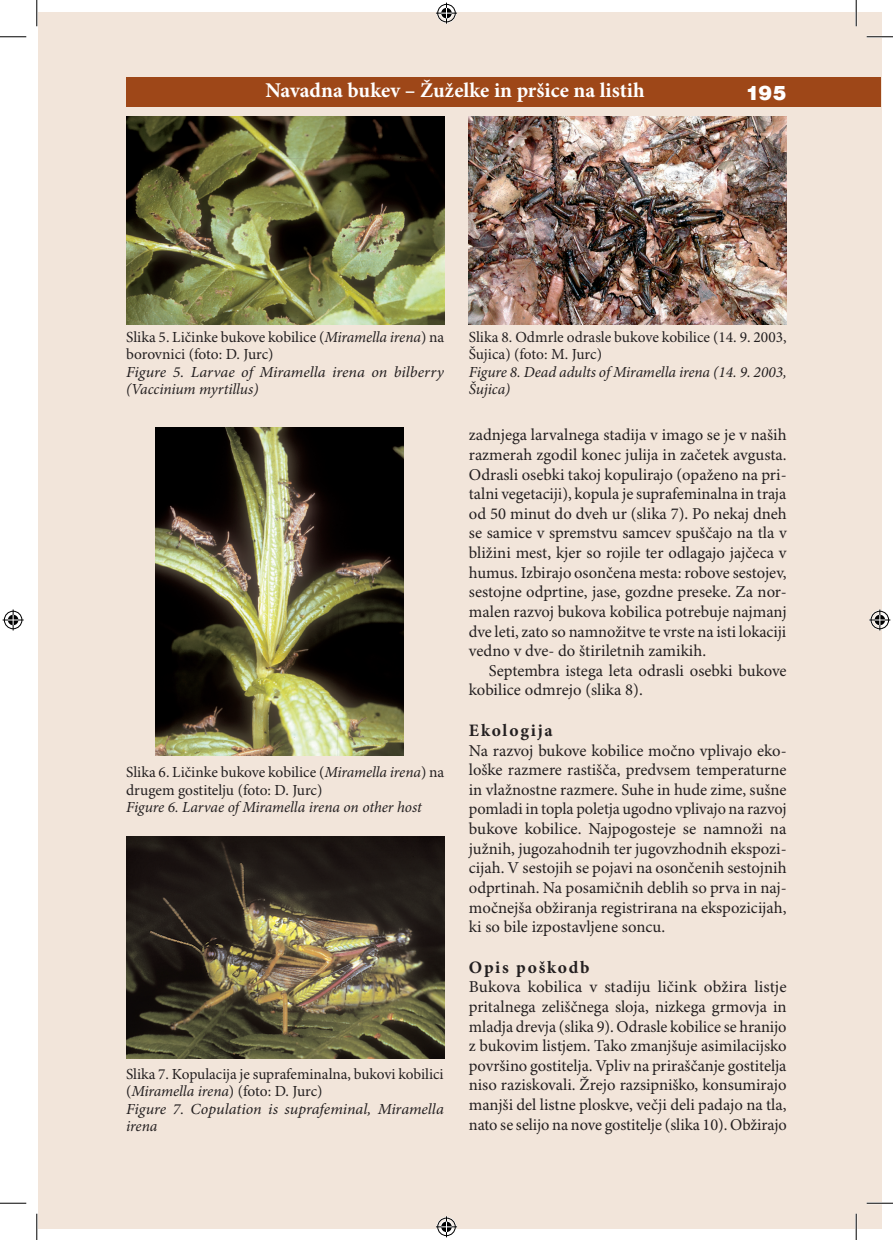
<style>
.page{position:relative;width:893px;height:1240px;background:#fff}
.page>*{position:absolute;margin:0;border:0;box-sizing:border-box;transform-origin:0 0}
.t1{font:700 21px "Minion Pro";color:#fff}
.t2{font:21px "Nimbus San DEE Blac";color:#fff}
.t3{font:700 17.5px "Minion Pro";letter-spacing:.1em;color:#231f20}
.t4{font:16.62px/19.6px "Minion Pro";color:#231f20;text-align:justify}
.t5{font:15.4px/17.5px "Minion Pro";letter-spacing:-.005em;color:#231f20}
.t6{font:italic 15.4px/17.5px "Minion Pro";letter-spacing:-.005em;color:#231f20}
.t7{font:italic 15.4px/17.5px "Minion Pro";letter-spacing:-.005em;color:#231f20;scale:1.04 1}
.s1{font-style:italic}
</style>
<div class="page">
<div style="left:38px;top:12px;width:842px;height:1215px;background:#f2e5da"></div>
<div style="left:126px;top:77px;width:754px;height:30px;background:#9e4718"></div>
<img style="left:126px;top:116px;width:318px;height:208px">
<img style="left:126px;top:836px;width:318px;height:222px">
<img style="left:156px;top:427px;width:247px;height:328px">
<img style="left:468px;top:116px;width:318px;height:208px">
<hr style="left:866px;top:36px;width:26px;height:2px;background:#fff">
<hr style="left:866px;top:1201px;width:26px;height:3px;background:#fff">
<hr style="left:854px;top:0;width:2px;height:26px;background:#fff">
<hr style="left:854px;top:1213px;width:2px;height:26px;background:#fff">
<svg style="left:0;top:36px;width:26px;height:1px"></svg>
<svg style="left:866px;top:36px;width:26px;height:1px"></svg>
<svg style="left:0;top:1202px;width:26px;height:1px"></svg>
<svg style="left:866px;top:1202px;width:26px;height:1px"></svg>
<svg style="left:36px;top:0;width:1px;height:26px"></svg>
<svg style="left:36px;top:1213px;width:1px;height:26px"></svg>
<svg style="left:855px;top:0;width:1px;height:26px"></svg>
<svg style="left:855px;top:1213px;width:1px;height:26px"></svg>
<svg style="left:436px;top:3px;width:21px;height:21px"></svg>
<svg style="left:436px;top:1216px;width:21px;height:21px"></svg>
<svg style="left:3px;top:609px;width:21px;height:21px"></svg>
<svg style="left:869px;top:609px;width:20px;height:21px"></svg>
<p class="t1" style="left:265px;top:78px;width:380px">Navadna bukev – Žuželke in pršice na listih</p>
<p class="t2" style="left:744px;top:81px;width:43px">195</p>
<p class="t5" style="left:126px;top:329px;width:319px">Slika 5. Ličinke bukove kobilice (<span class="s1">Miramella irena</span>) na borovnici (foto: D. Jurc)</p>
<p class="t7" style="left:126px;top:364px;width:307px">Figure 5. Larvae of Miramella irena on bilberry (Vaccinium myrtillus)</p>
<p class="t5" style="left:126px;top:764px;width:319px">Slika 6. Ličinke bukove kobilice (<span class="s1">Miramella irena</span>) na drugem gostitelju (foto: D. Jurc)</p>
<p class="t6" style="left:126px;top:799px;width:297px">Figure 6. Larvae of Miramella irena on other host</p>
<p class="t5" style="left:126px;top:1065px;width:319px">Slika 7. Kopulacija je suprafeminalna, bukovi kobilici (<span class="s1">Miramella irena</span>) (foto: D. Jurc)<br><span class="s1">Figure 7. Copulation is suprafeminal, Miramella irena</span></p>
<p class="t5" style="left:468px;top:329px;width:319px">Slika 8. Odmrle odrasle bukove kobilice (14. 9. 2003,<br>Šujica) (foto: M. Jurc)</p>
<p class="t6" style="left:468px;top:364px;width:319px">Figure 8. Dead adults of Miramella irena (14. 9. 2003,<br>Šujica)</p>
<p class="t4" style="left:468px;top:426px;width:319px">zadnjega larvalnega stadija v imago se je v naših razmerah zgodil konec julija in začetek avgusta.<br>Odrasli osebki takoj kopulirajo (opaženo na pri&shy;talni vegetaciji), kopula je suprafeminalna in traja od 50 minut do dveh ur (slika 7). Po nekaj dneh se samice v spremstvu samcev spuščajo na tla v bližini mest, kjer so rojile ter odlagajo jajčeca v humus. Izbirajo osončena mesta: robove sestojev, sestojne odprtine, jase, gozdne preseke. Za nor&shy;malen razvoj bukova kobilica potrebuje najmanj dve leti, zato so namnožitve te vrste na isti lokaciji vedno v dve- do štiriletnih zamikih.</p>
<p class="t4" style="left:468px;top:661px;width:319px;text-indent:20px">Septembra istega leta odrasli osebki bukove kobilice odmrejo (slika 8).</p>
<p class="t3" style="left:468px;top:720px;width:85px">Ekologija</p>
<p class="t4" style="left:468px;top:741px;width:319px">Na razvoj bukove kobilice močno vplivajo eko&shy;loške razmere rastišča, predvsem temperaturne in vlažnostne razmere. Suhe in hude zime, sušne pomladi in topla poletja ugodno vplivajo na razvoj bukove kobilice. Najpogosteje se namnoži na južnih, jugozahodnih ter jugovzhodnih ekspozi&shy;cijah. V sestojih se pojavi na osončenih sestojnih odprtinah. Na posamičnih deblih so prva in naj&shy;močnejša obžiranja registrirana na ekspozicijah, ki so bile izpostavljene soncu.</p>
<p class="t3" style="left:468px;top:956px;width:122px">Opis poškodb</p>
<p class="t4" style="left:468px;top:977px;width:319px">Bukova kobilica v stadiju ličink obžira listje pritalnega zeliščnega sloja, nizkega grmovja in mladja drevja (slika 9). Odrasle kobilice se hranijo z bukovim listjem. Tako zmanjšuje asimilacijsko površino gostitelja. Vpliv na priraščanje gostitelja niso raziskovali. Žrejo razsipniško, konsumirajo manjši del listne ploskve, večji deli padajo na tla, nato se selijo na nove gostitelje (slika 10). Obžirajo</p>
</div>
